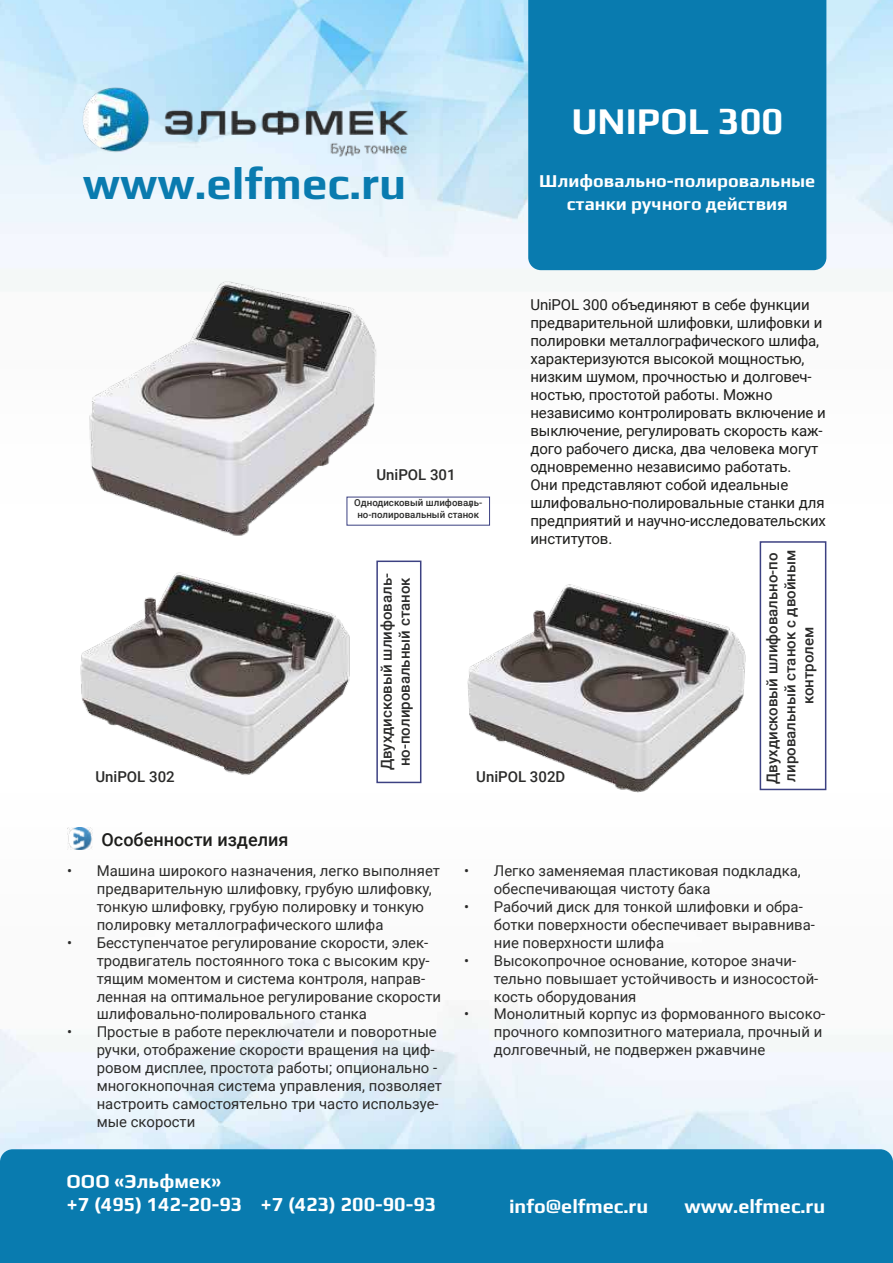
<style>
.page{position:relative;width:893px;height:1263px;background:#fff}
.page>*{position:absolute;margin:0;border:0;box-sizing:border-box;transform-origin:0 0}
.t1{font:700 45.45px "Play";color:#097baf}
.t2{font:700 37.5px "Play";color:#fff}
.t3{font:700 19.8px/23.7px "Play";color:#fff}
.t4{font:700 18px/22.5px "Play";color:#fff;text-align:center}
.t5{font:500 18px "Roboto";color:#1d1d1b}
.t6{font:15px/18px "Roboto";letter-spacing:-.01em;color:#1d1d1b}
.t7{font:500 15px/18px "Roboto";color:#2b2b2a}
.t8{font:14.85px/17.9px "Roboto";color:#2b2b2a}
.t9{font:500 9.6px/11.6px "Roboto";color:#2b2b2a;text-align:center}
</style>
<div class="page">
<img style="left:0;top:0;width:893px;height:1149px">
<div style="left:528px;top:0;width:298px;height:270px;background:#097baf"></div>
<div style="left:0;top:1149px;width:893px;height:114px;background:#097baf"></div>
<img style="left:81px;top:86px;width:332px;height:74px">
<img style="left:68px;top:828px;width:25px;height:22px">
<img style="left:79px;top:276px;width:310px;height:265px">
<img style="left:66px;top:562px;width:692px;height:245px">
<div style="left:376px;top:560px;width:45px;height:223px;border:2px solid #3c4182"></div>
<div style="left:760px;top:541px;width:66px;height:249px;border:2px solid #3c4182"></div>
<h1 class="t1" style="left:83px;top:152px;width:325px">www.elfmec.ru</h1>
<p class="t7" style="left:376px;top:465px;width:81px">UniPOL 301</p>
<p class="t9" style="left:354px;top:497px;width:130px">Однодисковый шлифоваль&shy;но-полировальный станок</p>
<p class="t7" style="left:461px;top:508px;width:6px;rotate:-90deg">-</p>
<h2 class="t2" style="left:571px;top:95px;width:213px">UNIPOL 300</h2>
<p class="t4" style="left:539px;top:169px;width:278px">Шлифовально-полировальные станки ручного действия</p>
<p class="t6" style="left:530px;top:296px;width:297px">UniPOL 300 объединяют в себе функции предварительной шлифовки, шлифовки и полировки металлографического шлифа, характеризуются высокой мощностью, низким шумом, прочностью и долговеч&shy;ностью, простотой работы. Можно независимо контролировать включение и выключение, регулировать скорость каж&shy;дого рабочего диска, два человека могут одновременно независимо работать.<br>Они представляют собой идеальные шлифовально-полировальные станки для предприятий и научно-исследовательских институтов.</p>
<p class="t7" style="left:95px;top:767px;width:81px">UniPOL 302</p>
<p class="t5" style="left:102px;top:827px;width:188px">Особенности изделия</p>
<p class="t7" style="left:377px;top:770px;width:199px;rotate:-90deg">Двухдисковый шлифоваль&shy;но-полировальный станок</p>
<p class="t8" style="left:97px;top:862px;width:345px;text-indent:-30px">• Машина широкого назначения, легко выполняет предварительную шлифовку, грубую шлифовку, тонкую шлифовку, грубую полировку и тонкую полировку металлографического шлифа</p>
<p class="t8" style="left:97px;top:933px;width:346px;text-indent:-30px">• Бесступенчатое регулирование скорости, элек&shy;тродвигатель постоянного тока с высоким кру&shy;тящим моментом и система контроля, направ&shy;ленная на оптимальное регулирование скорости шлифовально-полировального станка</p>
<p class="t8" style="left:97px;top:1022px;width:347px;text-indent:-30px">• Простые в работе переключатели и поворотные ручки, отображение скорости вращения на циф&shy;ровом дисплее, простота работы; опционально - многокнопочная система управления, позволяет настроить самостоятельно три часто используе&shy;мые скорости</p>
<h3 class="t3" style="left:67px;top:1167px;width:371px">ООО «Эльфмек»<br>+7 (495) 142-20-93 +7 (423) 200-90-93</h3>
<p class="t7" style="left:476px;top:767px;width:91px">UniPOL 302D</p>
<p class="t7" style="left:762px;top:784px;width:236px;text-align:center;rotate:-90deg">Двухдисковый шлифовально-по лировальный станок с двойным контролем</p>
<p class="t8" style="left:494px;top:862px;width:308px;text-indent:-30px">• Легко заменяемая пластиковая подкладка, обеспечивающая чистоту бака</p>
<p class="t8" style="left:494px;top:897px;width:323px;text-indent:-30px">• Рабочий диск для тонкой шлифовки и обра&shy;ботки поверхности обеспечивает выравнива&shy;ние поверхности шлифа</p>
<p class="t8" style="left:494px;top:951px;width:326px;text-indent:-30px">• Высокопрочное основание, которое значи&shy;тельно повышает устойчивость и износостой&shy;кость оборудования</p>
<p class="t8" style="left:494px;top:1005px;width:333px;text-indent:-30px">• Монолитный корпус из формованного высоко&shy;прочного композитного материала, прочный и долговечный, не подвержен ржавчине</p>
<h3 class="t3" style="left:509px;top:1192px;width:141px">info@elfmec.ru</h3>
<h3 class="t3" style="left:684px;top:1192px;width:142px">www.elfmec.ru</h3>
</div>
